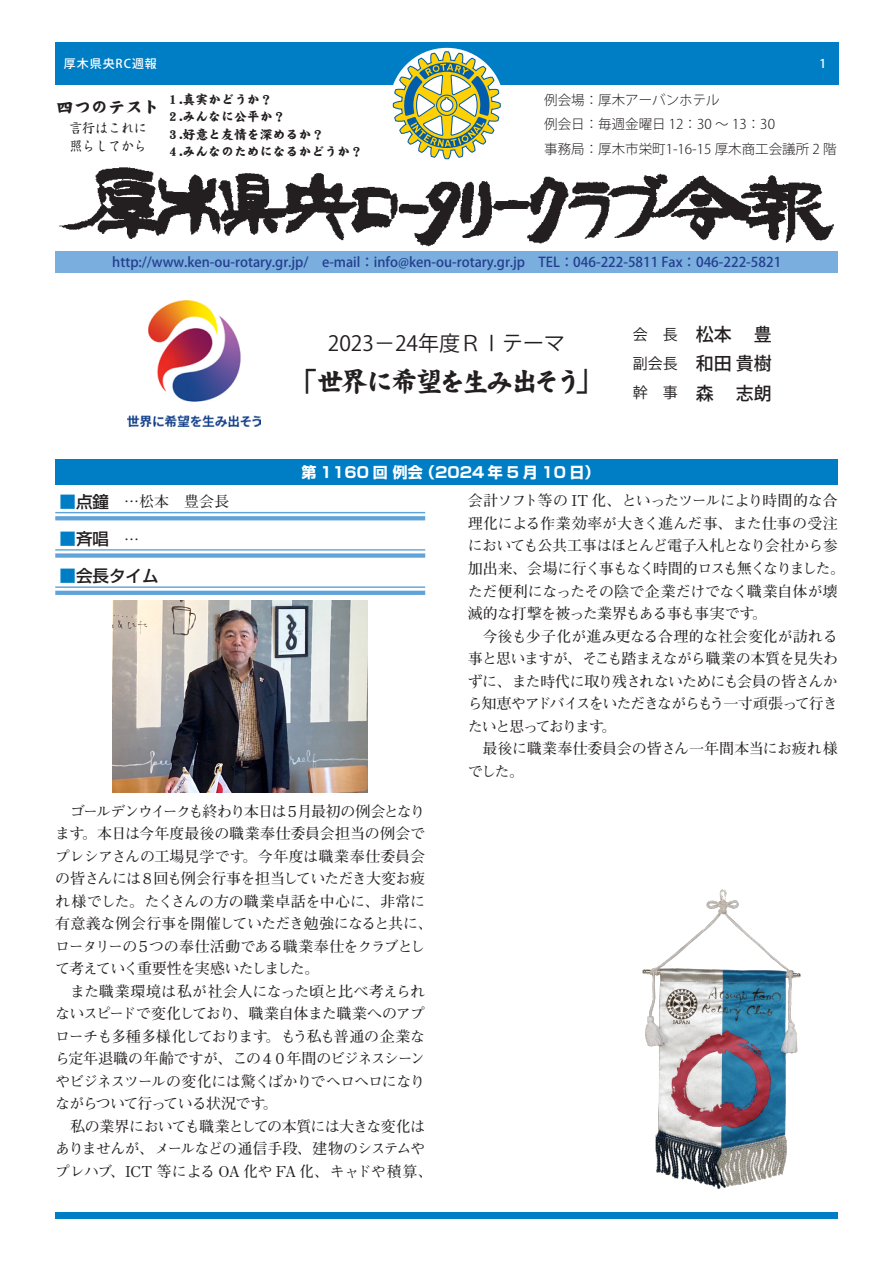
<style>
.page{position:relative;width:893px;height:1263px;background:#fff}
.page>*{position:absolute;margin:0;border:0;box-sizing:border-box;transform-origin:0 0}
.t1{font:27px "DF Kai Sho UB WIN RKSJ H";letter-spacing:-.11em;color:#231f20}
.t2{font:21px "Koz Go Pr 6 N";color:#231f20}
.t3{font:500 18px/29.1px "Koz Go Pr 6 N";color:#231f20;text-align:justify}
.t4{font:17.25px "DF Kai Sho SU WINP RKSJ H";color:#231f20}
.t5{font:500 16.5px "Shin Go Pro";color:#231f20}
.t6{font:700 15px/22.5px "Futo Min A101 Pro";letter-spacing:-.045em;color:#231f20}
.t7{font:700 15px/22.5px "Futo Min A101 Pro";letter-spacing:-.02em;color:#231f20}
.t8{font:700 15px "Shin Go Pro";color:#fff}
.t9{font:500 13.5px "Koz Go Pr 6 N";color:#253f8e}
.t10{font:300 13.5px/23.7px "Koz Go Pr 6 N";color:#231f20}
.t11{font:12.9px/17.2px "DF Kai Sho SU WINP RKSJ H";color:#231f20}
.t12{font:12.9px/17.2px "Shinsei Kai Pro CBSK1";color:#231f20}
.t13{font:500 12px "Koz Go Pr 6 N";letter-spacing:.08em;color:#fff}
.s1{font-family:"Shin Go Pro";font-weight:500;font-size:16.5px;color:#007ec5}
.s2{font-family:"Shin Go Pro";font-weight:500;font-size:16.5px}
.s3{color:#007ec5}
.s4{font-family:"Futo Min A101 Pro";font-weight:700;font-size:15px}
.s5{font-weight:400;font-size:15px}
</style>
<div class="page">
<img style="left:59px;top:167px;width:775px;height:80px">
<div style="left:55px;top:43px;width:783px;height:42px;background:#007ec5"></div>
<img style="left:128px;top:300px;width:132px;height:127px">
<div style="left:389px;top:48px;width:115px;height:115px;background:#fff;border-radius:50%"></div>
<svg style="left:393px;top:51px;width:108px;height:108px"></svg>
<div style="left:56px;top:251px;width:782px;height:22px;background:#79aede"></div>
<div style="left:55px;top:1213px;width:783px;height:6px;background:#007ec5"></div>
<div style="left:56px;top:459px;width:782px;height:26px;background:#007ec5"></div>
<hr style="left:55px;top:512px;width:370px;height:1px;background:#60a3d8">
<svg style="left:55px;top:516px;width:370px;height:4px"></svg>
<hr style="left:55px;top:549px;width:370px;height:2px;background:#60a3d8">
<div style="left:55px;top:553px;width:370px;height:5px;background:#60a3d8"></div>
<hr style="left:55px;top:586px;width:370px;height:2px;background:#60a3d8">
<hr style="left:55px;top:591px;width:370px;height:4px;background:#60a3d8">
<img style="left:113px;top:601px;width:255px;height:191px">
<img style="left:642px;top:889px;width:159px;height:299px">
<p class="t13" style="left:64px;top:57px;width:95px">厚木県央RC週報</p>
<p class="t13" style="left:820px;top:57px;width:8px">1</p>
<p class="t4" style="left:57px;top:99px;width:105px">四つのテスト</p>
<p class="t12" style="left:69px;top:118px;width:79px">言行はこれに照らしてから</p>
<p class="t11" style="left:166px;top:91px;width:198px">１.真実かどうか？<br>２.みんなに公平か？<br>３.好意と友情を深めるか？<br>４.みんなのためになるかどうか？</p>
<p class="t10" style="left:544px;top:88px;width:232px">例会場：厚木アーバンホテル<br>例会日：毎週金曜日 12：30 ～ 13：30</p>
<p class="t10" style="left:544px;top:137px;width:294px">事務局：厚木市栄町1-16-15 厚木商工会議所 2 階</p>
<p class="t9" style="left:112px;top:254px;width:670px">http://www.ken-ou-rotary.gr.jp/　e-mail：info@ken-ou-rotary.gr.jp　TEL： 046-222-5811 Fax：046-222-5821</p>
<p class="t6" style="left:60px;top:488px;width:171px"><span class="s1">■</span><span class="s2">点鐘</span> …松本　豊会長</p>
<p class="t5" style="left:60px;top:525px;width:81px"><span class="s3">■</span>斉唱 <span class="s4">…</span></p>
<p class="t5" style="left:60px;top:562px;width:100px"><span class="s3">■</span>会長タイム</p>
<h2 class="t2" style="left:328px;top:332px;width:239px">2023－24年度ＲＩテーマ</h2>
<h1 class="t1" style="left:290px;top:367px;width:315px">「世界に希望を生み出そう」</h1>
<p class="t8" style="left:301px;top:460px;width:300px">第 1160 回 例会 （2024 年 5 月 10 日）</p>
<p class="t3" style="left:633px;top:320px;width:141px"><span class="s5">会　長</span>　松本 　豊<span class="s5">副会長</span>　和田 貴樹<span class="s5">幹　事</span>　森　 志朗</p>
<p class="t6" style="left:468px;top:488px;width:379px">会計ソフト等の IT 化、といったツールにより時間的な合理化による作業効率が大きく進んだ事、また仕事の受注においても公共工事はほとんど電子入札となり会社から参加出来、会場に行く事もなく時間的ロスも無くなりました。ただ便利になったその陰で企業だけでなく職業自体が壊滅的な打撃を被った業界もある事も事実です。</p>
<p class="t6" style="left:468px;top:623px;width:371px;text-align:justify;text-indent:15px">今後も少子化が進み更なる合理的な社会変化が訪れる事と思いますが、そこも踏まえながら職業の本質を見失わずに、また時代に取り残されないためにも会員の皆さんから知恵やアドバイスをいただきながらもう一寸頑張って行きたいと思っております。</p>
<p class="t7" style="left:468px;top:735px;width:371px;text-indent:15px">最後に職業奉仕委員会の皆さん一年間本当にお疲れ様でした。</p>
<p class="t6" style="left:55px;top:798px;width:379px;text-indent:15px">ゴールデンウイークも終わり本日は５月最初の例会となります。本日は今年度最後の職業奉仕委員会担当の例会でプレシアさんの工場見学です。今年度は職業奉仕委員会の皆さんには８回も例会行事を担当していただき大変お疲れ様でした。たくさんの方の職業卓話を中心に、非常に有意義な例会行事を開催していただき勉強になると共に、ロータリーの５つの奉仕活動である職業奉仕をクラブとして考えていく重要性を実感いたしました。</p>
<p class="t6" style="left:55px;top:978px;width:371px;text-align:justify;text-indent:15px">また職業環境は私が社会人になった頃と比べ考えられないスピードで変化しており、職業自体また職業へのアプローチも多種多様化しております。もう私も普通の企業なら定年退職の年齢ですが、この４０年間のビジネスシーンやビジネスツールの変化には驚くばかりでヘロヘロになりながらついて行っている状況です。</p>
<p class="t6" style="left:55px;top:1113px;width:379px;text-align:center">私の業界においても職業としての本質には大きな変化は<br>ありませんが、メールなどの通信手段、建物のシステムやプレハブ、ICT 等による OA 化や FA 化、キャドや積算、</p>
</div>
